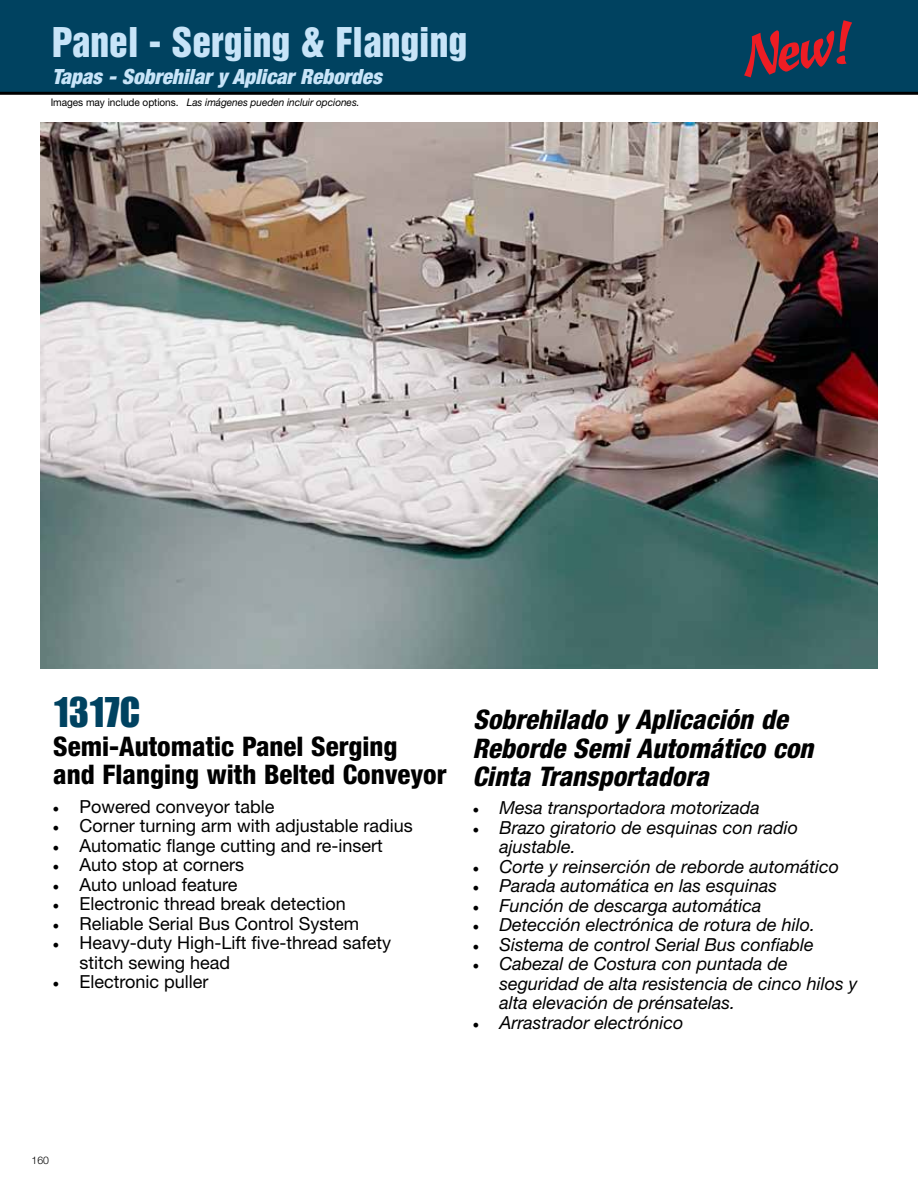
<style>
.page{position:relative;width:918px;height:1188px;background:#fff}
.page>*{position:absolute;margin:0;border:0;box-sizing:border-box;transform-origin:0 0}
.t1{font:42px "Impact LT Std";color:#004260}
.t2{font:37.5px "Helvetica Inserat LT Std";color:#c7e4f8}
.t3{font:italic 800 condensed 27px/28.5px "Helvetica Neue LT Std";color:#000}
.t4{font:800 condensed 27px/28.5px "Helvetica Neue LT Std";color:#000}
.t5{font:italic 900 condensed 21px "Helvetica Neue LT Std";color:#c7e4f8}
.t6{font:italic 18px/19.5px "Helvetica Neue LT Std";color:#000}
.t7{font:18px/19.5px "Helvetica Neue LT Std";color:#000}
.t8{font:italic 10.5px "Helvetica Neue LT Std";letter-spacing:-.005em;color:#000;scale:.96 1}
.t9{font:300 10.5px "Helvetica Neue LT Std";color:#000}
.s1{font-style:normal}
.s2{font-family:"Minion Pro"}
.s3{font-family:"Minion Pro";font-style:normal}
</style>
<div class="page">
<div style="left:0;top:0;width:918px;height:92px;background:#004260"></div>
<hr style="left:0;top:92px;width:918px;height:3px;background:#000">
<svg style="left:744px;top:20px;width:108px;height:57px"></svg>
<img style="left:40px;top:122px;width:838px;height:547px">
<h2 class="t2" style="left:52px;top:20px;width:416px">Panel - Serging &amp; Flanging</h2>
<p class="t5" style="left:52px;top:64px;width:331px">Tapas - Sobrehilar y Aplicar Rebordes</p>
<p class="t8" style="left:51px;top:95px;width:323px"><span class="s1">Images may include options.</span> Las imágenes pueden incluir opciones.</p>
<h1 class="t1" style="left:53px;top:688px;width:88px">1317C</h1>
<h3 class="t4" style="left:53px;top:732px;width:395px">Semi-Automatic Panel Serging<br>and Flanging with Belted Conveyor</h3>
<p class="t7" style="left:52px;top:796px;width:223px"><span class="s2">•</span> Powered conveyor table</p>
<p class="t7" style="left:52px;top:816px;width:362px"><span class="s2">•</span> Corner turning arm with adjustable radius</p>
<p class="t7" style="left:52px;top:835px;width:332px"><span class="s2">•</span> Automatic flange cutting and re-insert</p>
<p class="t7" style="left:52px;top:855px;width:193px"><span class="s2">•</span> Auto stop at corners</p>
<p class="t7" style="left:52px;top:874px;width:187px"><span class="s2">•</span> Auto unload feature</p>
<p class="t7" style="left:52px;top:894px;width:295px"><span class="s2">•</span> Electronic thread break detection</p>
<p class="t7" style="left:52px;top:913px;width:308px"><span class="s2">•</span> Reliable Serial Bus Control System</p>
<p class="t7" style="left:80px;top:933px;width:313px;text-indent:-27px"><span class="s2">•</span> Heavy-duty High-Lift five-thread safety stitch sewing head</p>
<p class="t7" style="left:52px;top:972px;width:158px"><span class="s2">•</span> Electronic puller</p>
<h3 class="t3" style="left:472px;top:705px;width:342px">Sobrehilado y Aplicación de<br>Reborde Semi Automático con<br>Cinta Transportadora</h3>
<p class="t6" style="left:472px;top:798px;width:289px"><span class="s3">•</span> Mesa transportadora motorizada</p>
<p class="t6" style="left:499px;top:817px;width:300px;text-indent:-27px"><span class="s3">•</span> Brazo giratorio de esquinas con radio ajustable.</p>
<p class="t6" style="left:472px;top:856px;width:368px"><span class="s3">•</span> Corte y reinserción de reborde automático</p>
<p class="t6" style="left:472px;top:876px;width:306px"><span class="s3">•</span> Parada automática en las esquinas</p>
<p class="t6" style="left:472px;top:895px;width:291px"><span class="s3">•</span> Función de descarga automática</p>
<p class="t6" style="left:472px;top:915px;width:344px"><span class="s3">•</span> Detección electrónica de rotura de hilo.</p>
<p class="t6" style="left:472px;top:934px;width:343px"><span class="s3">•</span> Sistema de control Serial Bus confiable</p>
<p class="t6" style="left:499px;top:954px;width:360px;text-indent:-27px"><span class="s3">•</span> Cabezal de Costura con puntada de seguridad de alta resistencia de cinco hilos y alta elevación de prénsatelas.</p>
<p class="t6" style="left:472px;top:1012px;width:212px"><span class="s3">•</span> Arrastrador electrónico</p>
<p class="t9" style="left:32px;top:1154px;width:19px">160</p>
</div>
